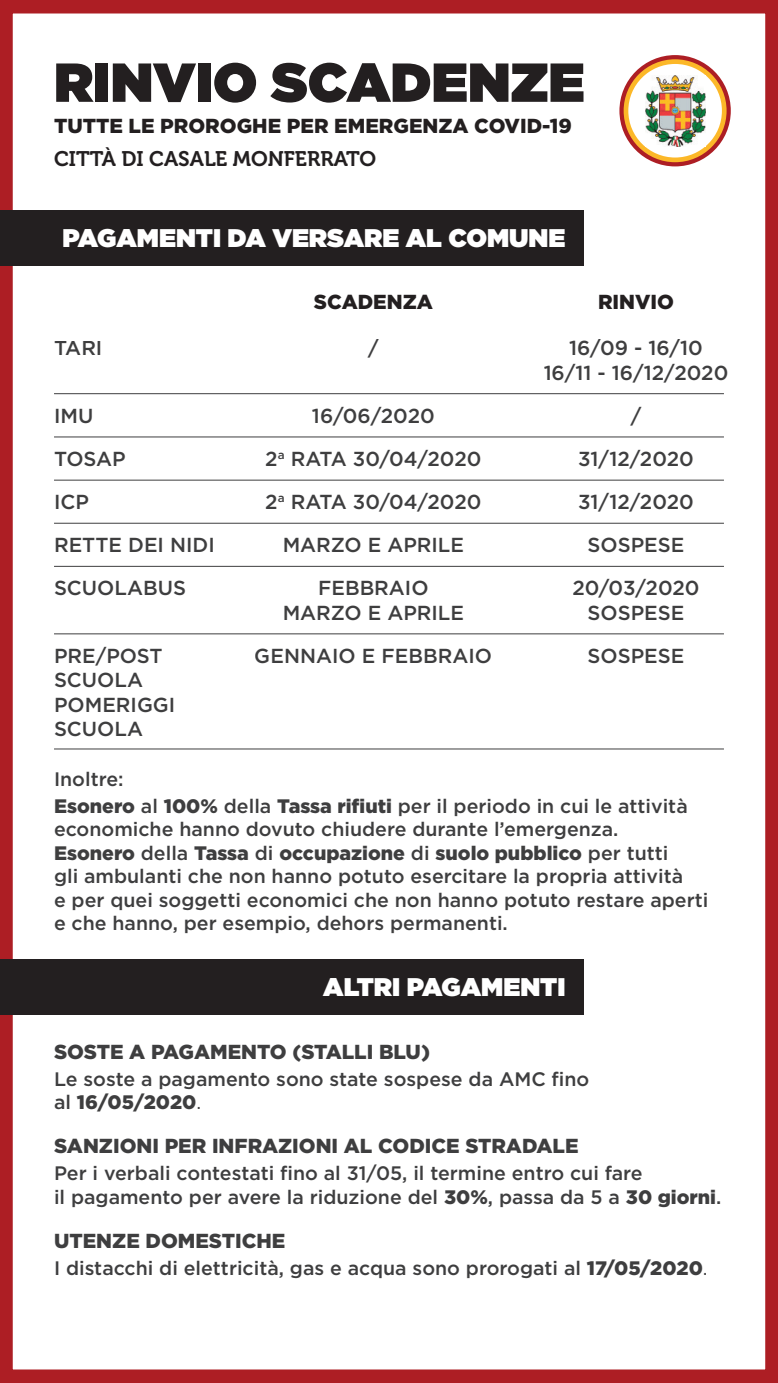
<style>
.page{position:relative;width:778px;height:1383px;background:#fff}
.page>*{position:absolute;margin:0;border:0;box-sizing:border-box;transform-origin:0 0}
.t1{font:900 54.75px "Gotham";color:#231f20}
.t2{font:900 25.5px "Gotham";color:#fff}
.t3{font:21px "Museo 700";color:#231f20}
.t4{font:500 20.25px/43.2px "Gotham";color:#3e3e3f;text-align:center}
.t5{font:900 20.25px "Gotham";color:#3e3e3f}
.t6{font:900 20.25px "Gotham";color:#231f20}
.t7{font:500 19.5px/23.4px "Gotham";color:#3e3e3f}
.s1{font-weight:900}
.s2{font-weight:400}
</style>
<div class="page">
<div style="left:0;top:0;width:778px;height:1382px;border:14px solid #ad1e24"></div>
<svg style="left:619px;top:55px;width:111px;height:111px"></svg>
<div style="left:628px;top:64px;width:94px;height:93px;background:#fff;border-radius:50%"></div>
<img style="left:646px;top:75px;width:59px;height:71px">
<div style="left:0;top:210px;width:583px;height:55px;background:#231f20"></div>
<hr style="left:54px;top:393px;width:670px;height:1px;background:#3e3e3f">
<hr style="left:54px;top:566px;width:670px;height:1px;background:#3e3e3f">
<hr style="left:54px;top:437px;width:670px;height:1px;background:#3e3e3f">
<hr style="left:54px;top:480px;width:670px;height:1px;background:#3e3e3f">
<hr style="left:54px;top:633px;width:670px;height:1px;background:#3e3e3f">
<hr style="left:54px;top:523px;width:670px;height:1px;background:#3e3e3f">
<hr style="left:54px;top:748px;width:670px;height:1px;background:#3e3e3f">
<div style="left:0;top:959px;width:583px;height:56px;background:#231f20"></div>
<p class="t1" style="left:54px;top:43px;width:532px">RINVIO SCADENZE</p>
<p class="t6" style="left:54px;top:112px;width:519px">TUTTE LE PROROGHE PER EMERGENZA COVID-19</p>
<p class="t3" style="left:54px;top:147px;width:324px">CITTÀ DI CASALE MONFERRATO</p>
<p class="t2" style="left:62px;top:219px;width:504px">PAGAMENTI DA VERSARE AL COMUNE</p>
<p class="t4" style="left:54px;top:326px;width:50px">TARI</p>
<p class="t4" style="left:54px;top:394px;width:162px;text-align:left">IMU<br>TOSAP<br>ICP<br>RETTE DEI NIDI<br>SCUOLABUS</p>
<p class="t4" style="left:54px;top:643px;width:123px;line-height:24.3px;text-align:left">PRE/POST<br>SCUOLA<br>POMERIGGI<br>SCUOLA</p>
<p class="t6" style="left:314px;top:288px;width:121px">SCADENZA</p>
<p class="t6" style="left:598px;top:288px;width:77px">RINVIO</p>
<p class="t4" style="left:368px;top:326px;width:12px">/</p>
<p class="t4" style="left:265px;top:394px;width:218px">16/06/2020<br>2<sup>a</sup> RATA 30/04/2020<br>2<sup>a</sup> RATA 30/04/2020<br>MARZO E APRILE<br>FEBBRAIO</p>
<p class="t4" style="left:255px;top:591px;width:239px">MARZO E APRILE<br>GENNAIO E FEBBRAIO</p>
<p class="t4" style="left:543px;top:336px;width:186px;line-height:24.3px">16/09 - 16/10<br>16/11 - 16/12/2020</p>
<p class="t4" style="left:572px;top:394px;width:129px">/<br>31/12/2020<br>31/12/2020<br>SOSPESE<br>20/03/2020</p>
<p class="t4" style="left:587px;top:591px;width:98px;text-align:left">SOSPESE<br>SOSPESE</p>
<p class="t7" style="left:54px;top:765px;width:635px;line-height:27px">Inoltre:<br><span class="s1">Esonero</span> al <span class="s1">100%</span> della <span class="s1">Tassa rifiuti</span> per il periodo in cui le attività</p>
<p class="t7" style="left:54px;top:817px;width:656px">economiche hanno dovuto chiudere durante l’emergenza.<br><span class="s1">Esonero</span> della <span class="s1">Tassa</span> di <span class="s1">occupazione</span> di <span class="s1">suolo pubblico</span> per tutti<br>gli ambulanti che non hanno potuto esercitare la propria attività<br>e per quei soggetti economici che non hanno potuto restare aperti e che hanno, per esempio, dehors permanenti.</p>
<p class="t2" style="left:323px;top:969px;width:244px">ALTRI PAGAMENTI</p>
<p class="t5" style="left:54px;top:1037px;width:377px">SOSTE A PAGAMENTO (STALLI BLU)</p>
<p class="t7" style="left:54px;top:1067px;width:537px">Le soste a pagamento sono state sospese da AMC fino al <span class="s1">16/05/2020</span><span class="s2">.</span></p>
<p class="t5" style="left:54px;top:1132px;width:526px">SANZIONI PER INFRAZIONI AL CODICE STRADALE</p>
<p class="t7" style="left:54px;top:1161px;width:669px">Per i verbali contestati fino al 31/05, il termine entro cui fare<br>il pagamento per avere la riduzione del <span class="s1">30%</span>, passa da 5 a <span class="s1">30 giorni</span>.</p>
<p class="t5" style="left:54px;top:1226px;width:233px">UTENZE DOMESTICHE</p>
<p class="t7" style="left:54px;top:1255px;width:655px">I distacchi di elettricità, gas e acqua sono prorogati al <span class="s1">17/05/2020</span><span class="s2">.</span></p>
</div>
